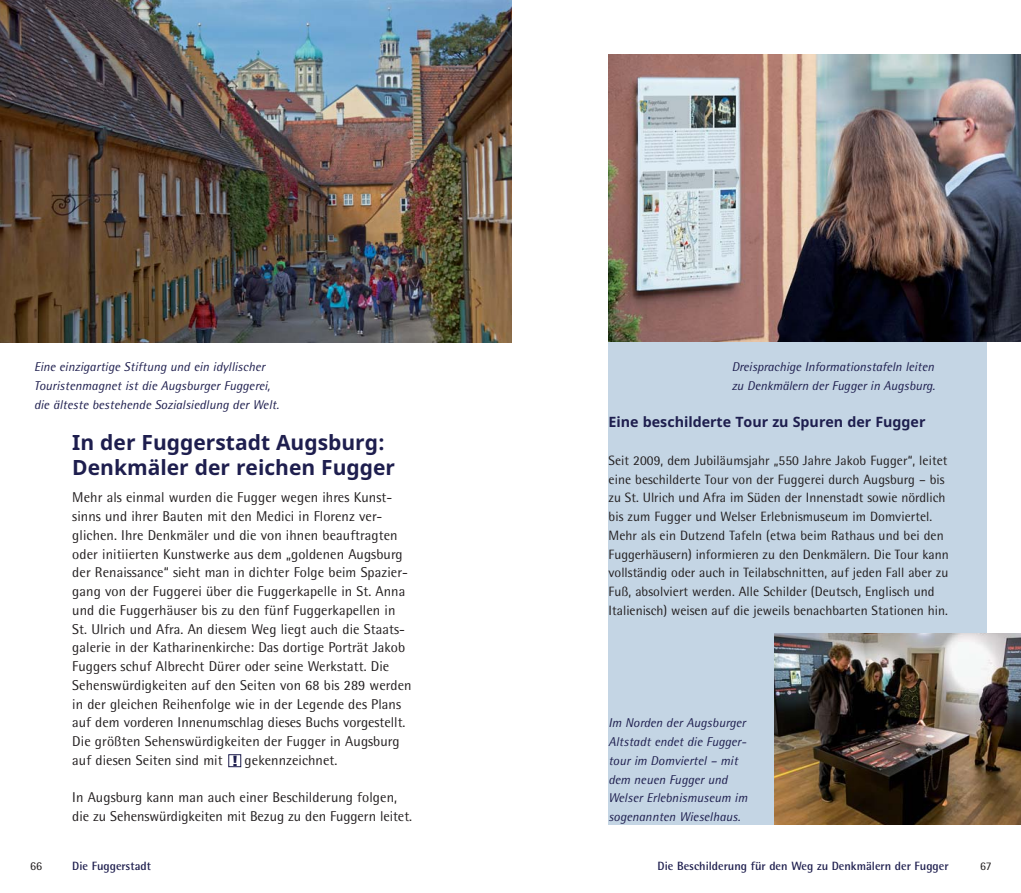
<style>
.page{position:relative;width:1021px;height:893px;background:#fff}
.page>*{position:absolute;margin:0;border:0;box-sizing:border-box;transform-origin:0 0}
.t1{font:700 21px/25.5px "Noto Sans";color:#1e1e4e}
.t2{font:14.25px/18.8px "Rotis Semi Sans";letter-spacing:.005em;color:#231f20}
.t3{font:700 14.25px "Noto Sans";color:#1e1e4e}
.t4{font:13.5px/18.8px "Rotis Semi Sans";letter-spacing:.005em;color:#231f20}
.t5{font:italic 12.75px/18.8px "Rotis Semi Sans";letter-spacing:.005em;color:#1e1e4e}
.t6{font:700 12px "Rotis Semi Sans";color:#1e1e4e}
.t7{font:12px "Rotis Semi Sans";color:#231f20}
.t8{font:11.7px "Rotis Semi Sans";color:#231f20}
.s1{font-weight:800;font-size:15px;color:#1e1e4e}
</style>
<div class="page">
<div style="left:608px;top:54px;width:378px;height:771px;background:#c4d5e4"></div>
<img style="left:0;top:0;width:511px;height:342px">
<img style="left:608px;top:54px;width:412px;height:287px">
<div style="left:228px;top:754px;width:13px;height:13px;border:1px solid #1e1e4e"></div>
<img style="left:774px;top:634px;width:246px;height:191px">
<p class="t5" style="left:34px;top:359px;width:246px">Eine einzigartige Stiftung und ein idyllischer<br>Touristen magnet ist die Augsburger Fuggerei, die älteste bestehende Sozial siedlung der Welt.</p>
<h1 class="t1" style="left:72px;top:431px;width:324px">In der Fuggerstadt Augsburg:<br>Denkmäler der reichen Fugger</h1>
<p class="t2" style="left:72px;top:489px;width:341px">Mehr als einmal wurden die Fugger wegen ihres Kunst&shy;sinns und ihrer Bauten mit den Medici in Florenz ver - glichen. Ihre Denkmäler und die von ihnen beauftragten oder initiierten Kunstwerke aus dem „goldenen Augsburg der Renaissance“ sieht man in dichter Folge beim Spazier&shy;gang von der Fuggerei über die Fuggerkapelle in St. Anna und die Fuggerhäuser bis zu den fünf Fuggerkapellen in St. Ulrich und Afra. An diesem Weg liegt auch die Staats&shy;galerie in der Katharinenkirche: Das dortige Porträt Jakob Fuggers schuf Albrecht Dürer oder seine Werkstatt. Die Sehenswürdigkeiten auf den Seiten von 68 bis 289 werden in der gleichen Reihenfolge wie in der Legende des Plans auf dem vorderen Innenumschlag dieses Buchs vorgestellt.<br>Die größten Sehens würdigkeiten der Fugger in Aug s burg auf diesen Seiten sind mit</p>
<p class="t2" style="left:72px;top:789px;width:341px">In Augsburg kann man auch einer Beschilderung folgen, die zu Sehenswürdigkeiten mit Bezug zu den Fuggern leitet.</p>
<p class="t2" style="left:230px;top:752px;width:108px"><span class="s1">!</span> gekennzeichnet.</p>
<p class="t7" style="left:30px;top:862px;width:14px">66</p>
<p class="t6" style="left:72px;top:862px;width:80px">Die Fuggerstadt</p>
<p class="t5" style="left:731px;top:359px;width:205px">Dreisprachige Informationstafeln leiten zu Denkmälern der Fugger in Augsburg.</p>
<p class="t3" style="left:608px;top:416px;width:318px">Eine beschilderte Tour zu Spuren der Fugger</p>
<p class="t4" style="left:608px;top:452px;width:341px">Seit 2009, dem Jubiläumsjahr „550 Jahre Jakob Fugger“, leitet eine beschilderte Tour von der Fuggerei durch Augsburg – bis zu St. Ulrich und Afra im Süden der Innenstadt sowie nördlich bis zum Fugger und Welser Erlebnismuseum im Domviertel.<br>Mehr als ein Dutzend Tafeln (etwa beim Rathaus und bei den Fuggerhäusern) informieren zu den Denkmälern. Die Tour kann vollständig oder auch in Teil ab schnitten, auf jeden Fall aber zu Fuß, ab solviert werden. Alle Schilder (Deutsch, Englisch und Italienisch) weisen auf die jeweils benachbarten Stationen hin.</p>
<p class="t5" style="left:608px;top:715px;width:141px">Im Norden der Augsburger<br>Altstadt endet die Fugger&shy;tour im Domviertel – mit dem neuen Fugger und<br>Welser Erlebnismuseum im sogenannten Wieselhaus.</p>
<p class="t6" style="left:657px;top:862px;width:292px">Die Beschilderung für den Weg zu Denkmälern der Fugger</p>
<p class="t8" style="left:980px;top:862px;width:13px">67</p>
</div>
